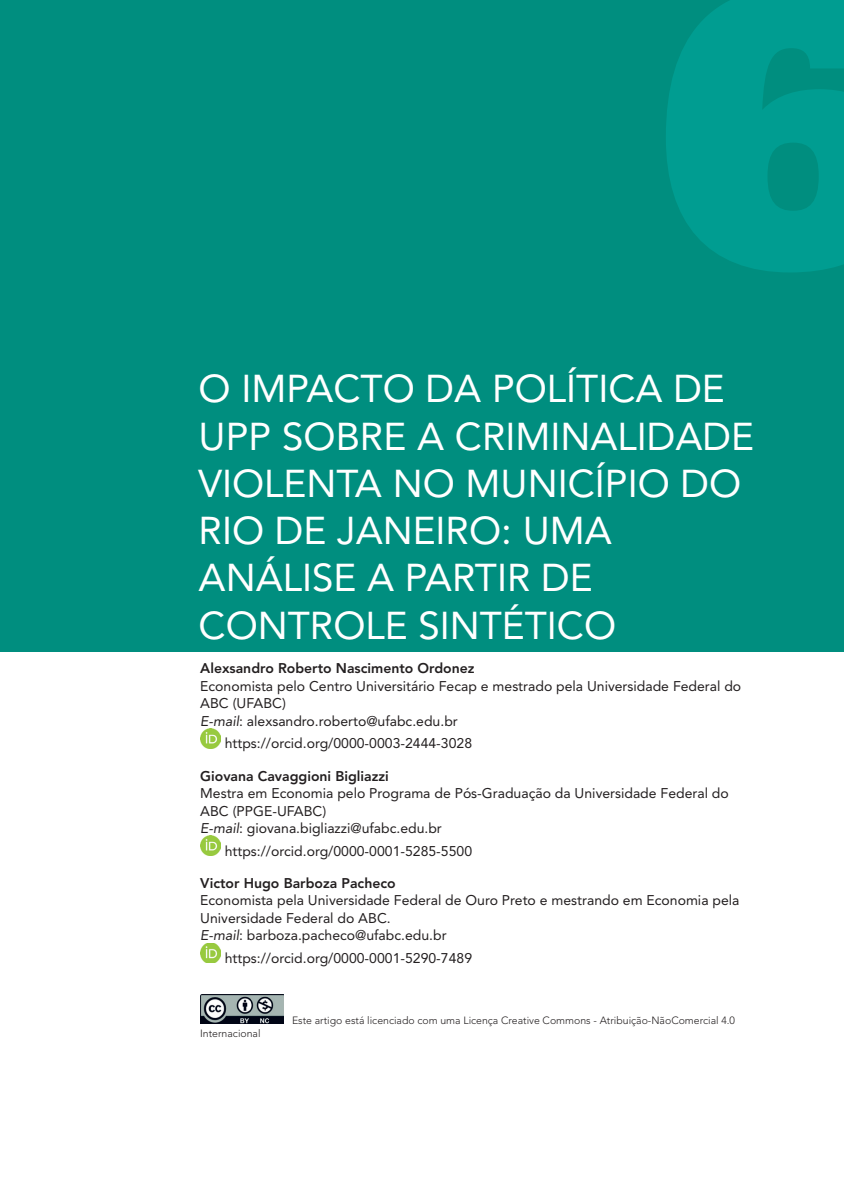
<style>
.page{position:relative;width:844px;height:1191px;background:#fff}
.page>*{position:absolute;margin:0;border:0;box-sizing:border-box;transform-origin:0 0}
.t1{font:38.5px/47.2px "Avenir";color:#fff}
.t2{font:14px/17.5px "Avenir";color:#231f20}
.t3{font:800 14px "Avenir";color:#231f20}
.t4{font:300 10.5px "Avenir";color:#231f20}
.s1{font-style:italic}
</style>
<div class="page">
<div style="left:0;top:0;width:843px;height:651px;background:#008e7f"></div>
<img style="left:201px;top:728px;width:20px;height:20px">
<img style="left:201px;top:835px;width:20px;height:20px">
<img style="left:201px;top:943px;width:20px;height:20px">
<img style="left:200px;top:994px;width:84px;height:29px">
<svg style="left:666px;top:0;width:177px;height:272px;fill:#009d91"></svg>
<h1 class="t1" style="left:198px;top:365px;width:556px">O IMPACTO DA POLÍTICA DE<br>UPP SOBRE A CRIMINALIDADE<br>VIOLENTA NO MUNICÍPIO DO<br>RIO DE JANEIRO: UMA<br>ANÁLISE A PARTIR DE<br>CONTROLE SINTÉTICO</h1>
<p class="t3" style="left:200px;top:660px;width:276px">Alexsandro Roberto Nascimento Ordonez</p>
<p class="t2" style="left:200px;top:677px;width:542px">Economista pelo Centro Universitário Fecap e mestrado pela Universidade Federal do<br>ABC (UFABC)<br><span class="s1">E-mail</span>: alexsandro.roberto@ufabc.edu.br</p>
<p class="t2" style="left:225px;top:734px;width:249px">https://orcid.org/0000-0003-2444-3028</p>
<p class="t3" style="left:200px;top:767px;width:190px">Giovana Cavaggioni Bigliazzi</p>
<p class="t2" style="left:200px;top:784px;width:530px">Mestra em Economia pelo Programa de Pós-Graduação da Universidade Federal do<br>ABC (PPGE-UFABC)<br><span class="s1">E-mail</span>: giovana.bigliazzi@ufabc.edu.br</p>
<p class="t2" style="left:225px;top:842px;width:249px">https://orcid.org/0000-0001-5285-5500</p>
<p class="t3" style="left:200px;top:874px;width:197px">Victor Hugo Barboza Pacheco</p>
<p class="t2" style="left:200px;top:892px;width:540px">Economista pela Universidade Federal de Ouro Preto e mestrando em Economia pela<br>Universidade Federal do ABC.<br><span class="s1">E-mail</span>: barboza.pacheco@ufabc.edu.br</p>
<p class="t2" style="left:225px;top:949px;width:249px">https://orcid.org/0000-0001-5290-7489</p>
<p class="t4" style="left:200px;top:1026px;width:62px">Internacional</p>
<p class="t4" style="left:292px;top:1014px;width:444px">Este artigo está licenciado com uma Licença Creative Commons - Atribuição-NãoComercial 4.0</p>
</div>
